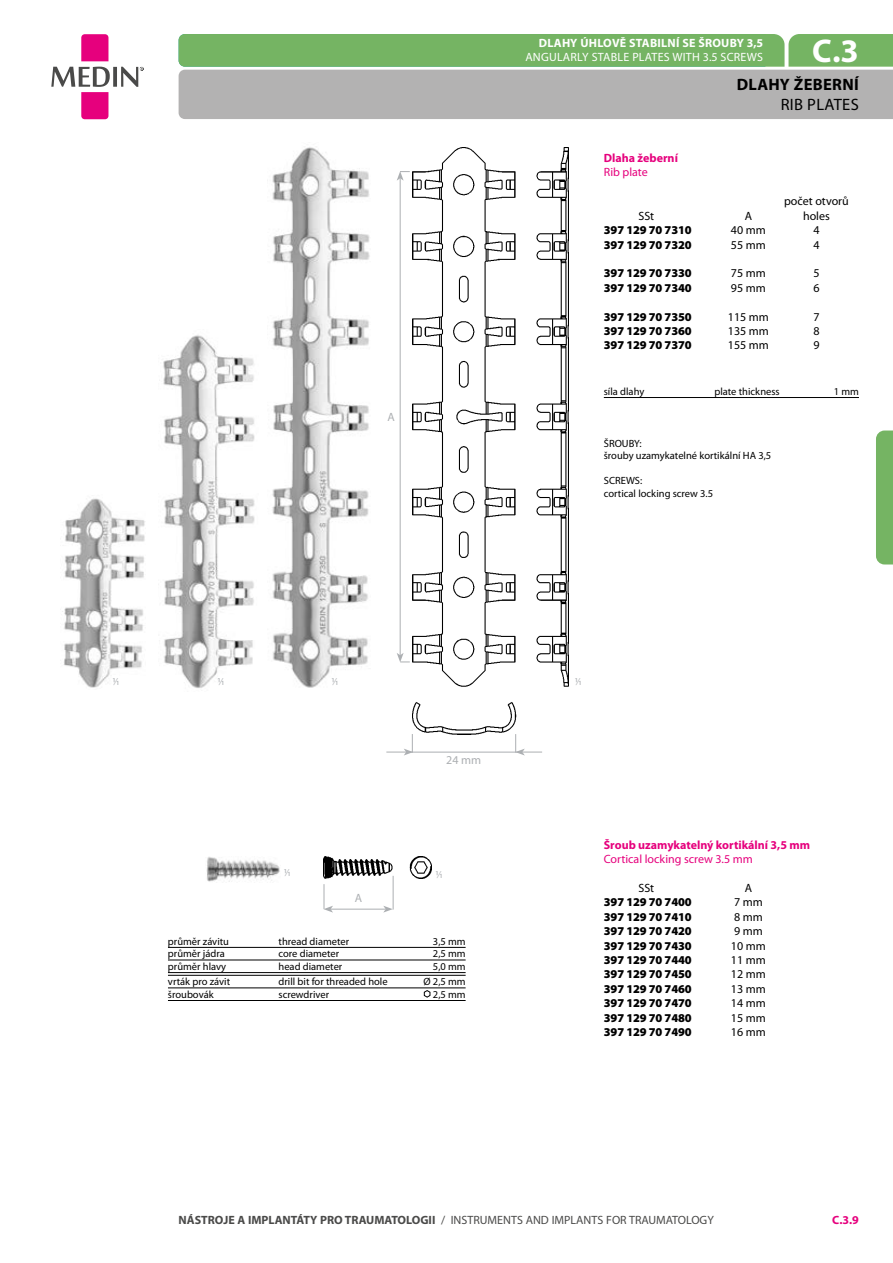
<style>
.page{position:relative;width:893px;height:1263px;background:#fff}
.page>*{position:absolute;margin:0;border:0;box-sizing:border-box;transform-origin:0 0}
.t1{font:700 33px "Myriad Pro";color:#fff}
.t2{font:700 16.5px "Myriad Pro";letter-spacing:.02em;color:#000}
.t3{font:16.5px "Myriad Pro";letter-spacing:.02em;color:#000}
.t4{font:900 12px "Myriad Pro";letter-spacing:-.01em;color:#000}
.t5{font:12px "Myriad Pro";color:#000}
.t6{font:12px "Myriad Pro";color:#4a4a49}
.t7{font:700 12px "Myriad Pro";color:#e6007d}
.t8{font:12px "Myriad Pro";letter-spacing:.02em;color:#fff}
.t9{font:12px "Myriad Pro";color:#e6007d}
.t10{font:700 12px "Myriad Pro";letter-spacing:.02em;color:#fff}
.t11{font:12px "Myriad Pro";color:#acafb2}
.t12{font:10.5px/12.6px "Myriad Pro";color:#000}
.t13{font:10.5px "Myriad Pro";color:#acafb2}
.s1{font-weight:700}
</style>
<div class="page">
<svg style="left:179px;top:34px;width:714px;height:85px;background:#9db596"></svg>
<svg style="left:81px;top:34px;width:27px;height:27px"></svg>
<svg style="left:51px;top:67px;width:93px;height:52px"></svg>
<hr style="left:604px;top:397px;width:255px;height:1px;background:#000">
<img style="left:62px;top:498px;width:83px;height:190px">
<img style="left:163px;top:335px;width:92px;height:353px">
<img style="left:272px;top:147px;width:98px;height:541px">
<hr style="left:393px;top:876px;width:1px;height:33px;background:#acafb2">
<hr style="left:331px;top:909px;width:55px;height:1px;background:#acafb2">
<svg style="left:324px;top:884px;width:9px;height:28px"></svg>
<svg style="left:383px;top:906px;width:10px;height:6px"></svg>
<hr style="left:168px;top:947px;width:298px;height:1px;background:#000">
<hr style="left:168px;top:960px;width:298px;height:1px;background:#000">
<hr style="left:168px;top:972px;width:298px;height:1px;background:#000">
<hr style="left:168px;top:975px;width:298px;height:1px;background:#000">
<hr style="left:168px;top:988px;width:298px;height:1px;background:#000">
<hr style="left:168px;top:1000px;width:298px;height:1px;background:#000">
<svg style="left:423px;top:990px;width:8px;height:8px"></svg>
<img style="left:206px;top:857px;width:74px;height:25px">
<hr style="left:400px;top:178px;width:1px;height:477px;background:#acafb2">
<svg style="left:397px;top:653px;width:13px;height:9px"></svg>
<svg style="left:397px;top:171px;width:13px;height:10px"></svg>
<svg style="left:515px;top:735px;width:27px;height:20px"></svg>
<svg style="left:386px;top:734px;width:27px;height:21px"></svg>
<hr style="left:410px;top:752px;width:108px;height:1px;background:#acafb2">
<img style="left:412px;top:148px;width:157px;height:539px">
<img style="left:412px;top:702px;width:105px;height:33px">
<img style="left:324px;top:857px;width:108px;height:22px">
<div style="left:876px;top:430px;width:17px;height:134px;background:#75b463"></div>
<p class="t10" style="left:539px;top:35px;width:226px">DLAHY ÚHLOVĚ STABILNÍ SE ŠROUBY 3,5</p>
<p class="t8" style="left:525px;top:50px;width:239px">ANGULARLY STABLE PLATES WITH 3.5 SCREWS</p>
<h2 class="t2" style="left:737px;top:74px;width:124px">DLAHY ŽEBERNÍ</h2>
<h2 class="t3" style="left:781px;top:94px;width:80px">RIB PLATES</h2>
<h1 class="t1" style="left:812px;top:29px;width:48px">C.3</h1>
<p class="t7" style="left:604px;top:150px;width:76px">Dlaha žeberní</p>
<p class="t9" style="left:604px;top:165px;width:46px">Rib plate</p>
<p class="t5" style="left:784px;top:194px;width:66px">počet otvorů</p>
<p class="t5" style="left:638px;top:208px;width:17px">SSt</p>
<p class="t5" style="left:745px;top:208px;width:9px">A</p>
<p class="t5" style="left:803px;top:208px;width:28px">holes</p>
<p class="t4" style="left:604px;top:223px;width:89px">397 129 70 7310</p>
<p class="t5" style="left:731px;top:223px;width:36px">40 mm</p>
<p class="t5" style="left:813px;top:223px;width:8px">4</p>
<p class="t4" style="left:604px;top:238px;width:89px">397 129 70 7320</p>
<p class="t5" style="left:731px;top:237px;width:36px">55 mm</p>
<p class="t5" style="left:813px;top:237px;width:8px">4</p>
<p class="t4" style="left:604px;top:266px;width:89px">397 129 70 7330</p>
<p class="t5" style="left:731px;top:266px;width:36px">75 mm</p>
<p class="t5" style="left:813px;top:266px;width:8px">5</p>
<p class="t4" style="left:604px;top:281px;width:89px">397 129 70 7340</p>
<p class="t5" style="left:731px;top:280px;width:36px">95 mm</p>
<p class="t5" style="left:813px;top:280px;width:8px">6</p>
<p class="t4" style="left:604px;top:310px;width:89px">397 129 70 7350</p>
<p class="t5" style="left:728px;top:309px;width:43px">115 mm</p>
<p class="t5" style="left:813px;top:309px;width:8px">7</p>
<p class="t4" style="left:604px;top:324px;width:89px">397 129 70 7360</p>
<p class="t5" style="left:728px;top:323px;width:43px">135 mm</p>
<p class="t5" style="left:813px;top:323px;width:8px">8</p>
<p class="t4" style="left:604px;top:338px;width:89px">397 129 70 7370</p>
<p class="t5" style="left:728px;top:338px;width:43px">155 mm</p>
<p class="t5" style="left:813px;top:338px;width:8px">9</p>
<p class="t11" style="left:387px;top:410px;width:9px">A</p>
<p class="t12" style="left:604px;top:385px;width:42px">síla dlahy</p>
<p class="t12" style="left:714px;top:385px;width:67px">plate thickness</p>
<p class="t12" style="left:834px;top:385px;width:27px">1 mm</p>
<p class="t12" style="left:604px;top:437px;width:169px">ŠROUBY:<br>šrouby uzamykatelné kortikální HA 3,5</p>
<p class="t12" style="left:604px;top:474px;width:111px">SCREWS:<br>cortical locking screw 3.5</p>
<p class="t13" style="left:113px;top:675px;width:8px">1/1</p>
<p class="t13" style="left:218px;top:675px;width:8px">1/1</p>
<p class="t13" style="left:332px;top:675px;width:8px">1/1</p>
<p class="t13" style="left:575px;top:675px;width:8px">1/1</p>
<p class="t11" style="left:446px;top:753px;width:36px">24 mm</p>
<p class="t13" style="left:284px;top:866px;width:8px">1/1</p>
<p class="t11" style="left:355px;top:891px;width:9px">A</p>
<p class="t13" style="left:436px;top:867px;width:8px">1/1</p>
<p class="t12" style="left:168px;top:935px;width:63px">průměr závitu</p>
<p class="t12" style="left:279px;top:935px;width:72px">thread diameter</p>
<p class="t12" style="left:433px;top:935px;width:34px">3,5 mm</p>
<p class="t12" style="left:168px;top:947px;width:58px">průměr jádra</p>
<p class="t12" style="left:279px;top:947px;width:62px">core diameter</p>
<p class="t12" style="left:433px;top:947px;width:34px">2,5 mm</p>
<p class="t12" style="left:168px;top:960px;width:60px">průměr hlavy</p>
<p class="t12" style="left:279px;top:960px;width:65px">head diameter</p>
<p class="t12" style="left:433px;top:960px;width:34px">5,0 mm</p>
<p class="t12" style="left:168px;top:975px;width:64px">vrták pro závit</p>
<p class="t12" style="left:279px;top:975px;width:111px">drill bit for threaded hole</p>
<p class="t12" style="left:423px;top:975px;width:44px">Ø 2,5 mm</p>
<p class="t12" style="left:168px;top:988px;width:47px">šroubovák</p>
<p class="t12" style="left:279px;top:988px;width:52px">screwdriver</p>
<p class="t12" style="left:433px;top:988px;width:34px">2,5 mm</p>
<p class="t7" style="left:604px;top:837px;width:208px">Šroub uzamykatelný kortikální 3,5 mm</p>
<p class="t9" style="left:604px;top:852px;width:150px">Cortical locking screw 3.5 mm</p>
<p class="t5" style="left:638px;top:881px;width:17px">SSt</p>
<p class="t5" style="left:745px;top:881px;width:9px">A</p>
<p class="t4" style="left:604px;top:895px;width:89px">397 129 70 7400</p>
<p class="t5" style="left:734px;top:895px;width:30px">7 mm</p>
<p class="t4" style="left:604px;top:910px;width:89px">397 129 70 7410</p>
<p class="t5" style="left:734px;top:909px;width:30px">8 mm</p>
<p class="t4" style="left:604px;top:924px;width:89px">397 129 70 7420</p>
<p class="t5" style="left:734px;top:924px;width:30px">9 mm</p>
<p class="t4" style="left:604px;top:939px;width:89px">397 129 70 7430</p>
<p class="t5" style="left:731px;top:938px;width:36px">10 mm</p>
<p class="t4" style="left:604px;top:953px;width:89px">397 129 70 7440</p>
<p class="t5" style="left:731px;top:953px;width:36px">11 mm</p>
<p class="t4" style="left:604px;top:967px;width:89px">397 129 70 7450</p>
<p class="t5" style="left:731px;top:967px;width:36px">12 mm</p>
<p class="t4" style="left:604px;top:982px;width:89px">397 129 70 7460</p>
<p class="t5" style="left:731px;top:981px;width:36px">13 mm</p>
<p class="t4" style="left:604px;top:996px;width:89px">397 129 70 7470</p>
<p class="t5" style="left:731px;top:996px;width:36px">14 mm</p>
<p class="t4" style="left:604px;top:1011px;width:89px">397 129 70 7480</p>
<p class="t5" style="left:731px;top:1010px;width:36px">15 mm</p>
<p class="t4" style="left:604px;top:1025px;width:89px">397 129 70 7490</p>
<p class="t5" style="left:731px;top:1025px;width:36px">16 mm</p>
<p class="t6" style="left:179px;top:1213px;width:537px"><span class="s1">NÁSTROJE A IMPLANTÁTY PRO TRAUMATOLOGII</span> / INSTRUMENTS AND IMPLANTS FOR TRAUMATOLOGY</p>
<p class="t7" style="left:832px;top:1212px;width:28px">C.3.9</p>
</div>
